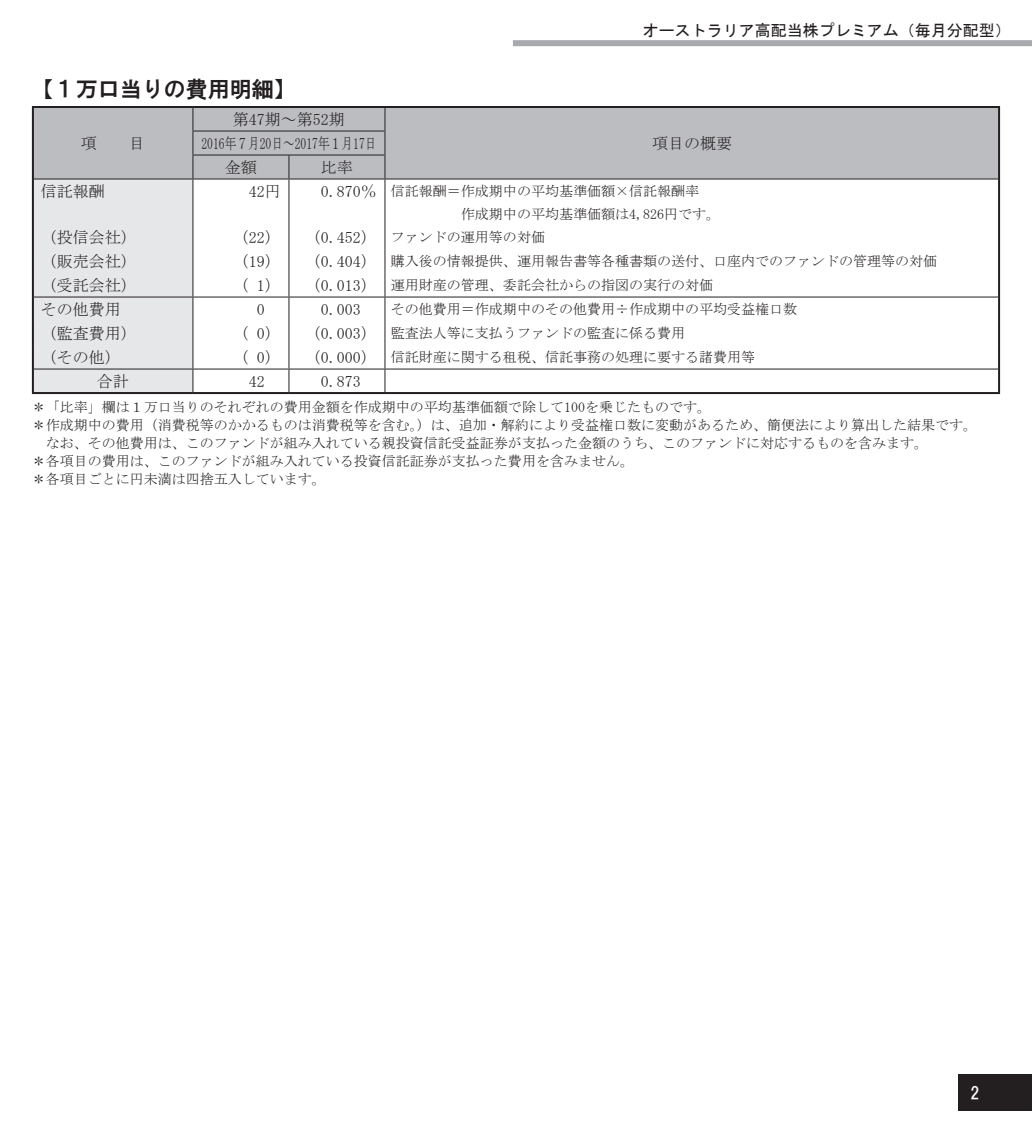
<style>
.page{position:relative;width:1032px;height:1134px;background:#fff}
.page>*{position:absolute;margin:0;border:0;box-sizing:border-box;transform-origin:0 0}
.t1{font:22px "HGS Gothic E";color:#231f20}
.t2{font:16.6px "HGS Gothic E";color:#fff}
.t3{font:16px/23.8px "MS Mincho";color:#231f20;text-align:center}
.t4{font:16px "MS Gothic";color:#231f20}
.t5{font:14px/18px "MS Mincho";color:#231f20}
.s1{font-size:16px}
</style>
<div class="page">
<div style="left:958px;top:1074px;width:74px;height:37px;background:#231f20"></div>
<div style="left:513px;top:40px;width:519px;height:6px;background:#a8a9ad"></div>
<div style="left:193px;top:108px;width:805px;height:71px;background:#bcbdc0"></div>
<hr style="left:32px;top:106px;width:161px;height:2px;background:#231f20">
<hr style="left:32px;top:108px;width:2px;height:23px;background:#231f20">
<hr style="left:32px;top:131px;width:2px;height:24px;background:#231f20">
<hr style="left:32px;top:155px;width:2px;height:24px;background:#231f20">
<hr style="left:193px;top:106px;width:96px;height:2px;background:#231f20">
<hr style="left:289px;top:106px;width:96px;height:2px;background:#231f20">
<hr style="left:385px;top:106px;width:615px;height:2px;background:#231f20">
<hr style="left:998px;top:108px;width:2px;height:23px;background:#231f20">
<hr style="left:998px;top:131px;width:2px;height:24px;background:#231f20">
<hr style="left:998px;top:155px;width:2px;height:24px;background:#231f20">
<hr style="left:32px;top:179px;width:2px;height:24px;background:#231f20">
<hr style="left:998px;top:179px;width:2px;height:24px;background:#231f20">
<hr style="left:32px;top:203px;width:2px;height:22px;background:#231f20">
<hr style="left:998px;top:203px;width:2px;height:22px;background:#231f20">
<hr style="left:32px;top:225px;width:2px;height:24px;background:#231f20">
<hr style="left:998px;top:225px;width:2px;height:24px;background:#231f20">
<hr style="left:32px;top:249px;width:2px;height:24px;background:#231f20">
<hr style="left:998px;top:249px;width:2px;height:24px;background:#231f20">
<hr style="left:32px;top:273px;width:2px;height:24px;background:#231f20">
<hr style="left:998px;top:273px;width:2px;height:24px;background:#231f20">
<hr style="left:32px;top:297px;width:2px;height:24px;background:#231f20">
<hr style="left:998px;top:297px;width:2px;height:24px;background:#231f20">
<hr style="left:32px;top:321px;width:2px;height:24px;background:#231f20">
<hr style="left:998px;top:321px;width:2px;height:24px;background:#231f20">
<hr style="left:32px;top:345px;width:2px;height:24px;background:#231f20">
<hr style="left:998px;top:345px;width:2px;height:24px;background:#231f20">
<hr style="left:32px;top:369px;width:2px;height:23px;background:#231f20">
<hr style="left:998px;top:369px;width:2px;height:23px;background:#231f20">
<hr style="left:32px;top:392px;width:161px;height:2px;background:#231f20">
<hr style="left:193px;top:392px;width:96px;height:2px;background:#231f20">
<hr style="left:289px;top:392px;width:96px;height:2px;background:#231f20">
<hr style="left:385px;top:392px;width:615px;height:2px;background:#231f20">
<hr style="left:192px;top:131px;width:97px;height:1px;background:#231f20">
<hr style="left:289px;top:131px;width:96px;height:1px;background:#231f20">
<hr style="left:192px;top:155px;width:97px;height:1px;background:#231f20">
<hr style="left:289px;top:155px;width:96px;height:1px;background:#231f20">
<hr style="left:193px;top:179px;width:96px;height:1px;background:#231f20">
<hr style="left:289px;top:179px;width:96px;height:1px;background:#231f20">
<hr style="left:385px;top:179px;width:613px;height:1px;background:#231f20">
<hr style="left:193px;top:297px;width:96px;height:1px;background:#231f20">
<hr style="left:289px;top:297px;width:96px;height:1px;background:#231f20">
<hr style="left:385px;top:297px;width:613px;height:1px;background:#231f20">
<hr style="left:193px;top:369px;width:96px;height:1px;background:#231f20">
<svg style="left:33px;top:108px;width:160px;height:285px;background:#d7d8da"></svg>
<hr style="left:289px;top:369px;width:96px;height:1px;background:#231f20">
<svg style="left:288px;top:156px;width:1px;height:236px"></svg>
<hr style="left:385px;top:369px;width:613px;height:1px;background:#231f20">
<svg style="left:384px;top:108px;width:1px;height:284px"></svg>
<h1 class="t1" style="left:32px;top:78px;width:265px">【１万口当りの費用明細】</h1>
<p class="t3" style="left:81px;top:131px;width:65px">項　　目</p>
<p class="t3" style="left:201px;top:107px;width:177px">第47期～第52期<br>2016年７月20日～2017年１月17日</p>
<p class="t3" style="left:225px;top:155px;width:33px">金額</p>
<p class="t3" style="left:321px;top:155px;width:33px">比率</p>
<p class="t4" style="left:643px;top:23px;width:369px">オーストラリア高配当株プレミアム（毎月分配型）</p>
<p class="t3" style="left:652px;top:131px;width:81px">項目の概要</p>
<p class="t3" style="left:41px;top:179px;width:65px">信託報酬</p>
<p class="t3" style="left:249px;top:179px;width:33px">42円</p>
<p class="t5" style="left:391px;top:180px;width:331px;line-height:22.8px;text-indent:-70px"><span class="s1">0.870％</span> 信託報酬＝作成期中の平均基準価額×信託報酬率<br>　　　　　作成期中の平均基準価額は4,826円です。</p>
<p class="t3" style="left:41px;top:225px;width:97px">（投信会社）</p>
<p class="t3" style="left:233px;top:225px;width:49px">（22）</p>
<p class="t5" style="left:305px;top:228px;width:242px"><span class="s1">（0.452）</span> ファンドの運用等の対価</p>
<p class="t3" style="left:41px;top:249px;width:97px">（販売会社）</p>
<p class="t3" style="left:233px;top:249px;width:49px">（19）</p>
<p class="t5" style="left:305px;top:252px;width:634px"><span class="s1">（0.404）</span> 購入後の情報提供、運用報告書等各種書類の送付、口座内でのファンドの管理等の対価</p>
<p class="t3" style="left:41px;top:273px;width:97px">（受託会社）</p>
<p class="t3" style="left:233px;top:273px;width:49px">（ 1）</p>
<p class="t5" style="left:305px;top:276px;width:410px"><span class="s1">（0.013）</span> 運用財産の管理、委託会社からの指図の実行の対価</p>
<p class="t3" style="left:41px;top:297px;width:81px">その他費用</p>
<p class="t3" style="left:257px;top:297px;width:9px">0</p>
<p class="t3" style="left:321px;top:297px;width:41px">0.003</p>
<p class="t5" style="left:391px;top:300px;width:408px">その他費用＝作成期中のその他費用÷作成期中の平均受益権口数</p>
<p class="t3" style="left:41px;top:321px;width:97px">（監査費用）</p>
<p class="t3" style="left:233px;top:321px;width:49px">（ 0）</p>
<p class="t5" style="left:305px;top:324px;width:382px"><span class="s1">（0.003）</span> 監査法人等に支払うファンドの監査に係る費用</p>
<p class="t3" style="left:41px;top:345px;width:81px">（その他）</p>
<p class="t3" style="left:233px;top:345px;width:49px">（ 0）</p>
<p class="t5" style="left:305px;top:348px;width:452px"><span class="s1">（0.000）</span> 信託財産に関する租税、信託事務の処理に要する諸費用等</p>
<p class="t3" style="left:97px;top:369px;width:33px">合計</p>
<p class="t3" style="left:249px;top:369px;width:17px">42</p>
<p class="t3" style="left:321px;top:369px;width:41px">0.873</p>
<p class="t5" style="left:32px;top:398px;width:947px">＊「比率」欄は１万口当りのそれぞれの費用金額を作成期中の平均基準価額で除して100を乗じたものです。<br>＊作成期中の費用（消費税等のかかるものは消費税等を含む。）は、追加・解約により受益権口数に変動があるため、簡便法により算出した結果です。　なお、その他費用は、このファンドが組み入れている親投資信託受益証券が支払った金額のうち、このファンドに対応するものを含みます。<br>＊各項目の費用は、このファンドが組み入れている投資信託証券が支払った費用を含みません。<br>＊各項目ごとに円未満は四捨五入しています。</p>
<p class="t2" style="left:970px;top:1085px;width:11px">2</p>
</div>
